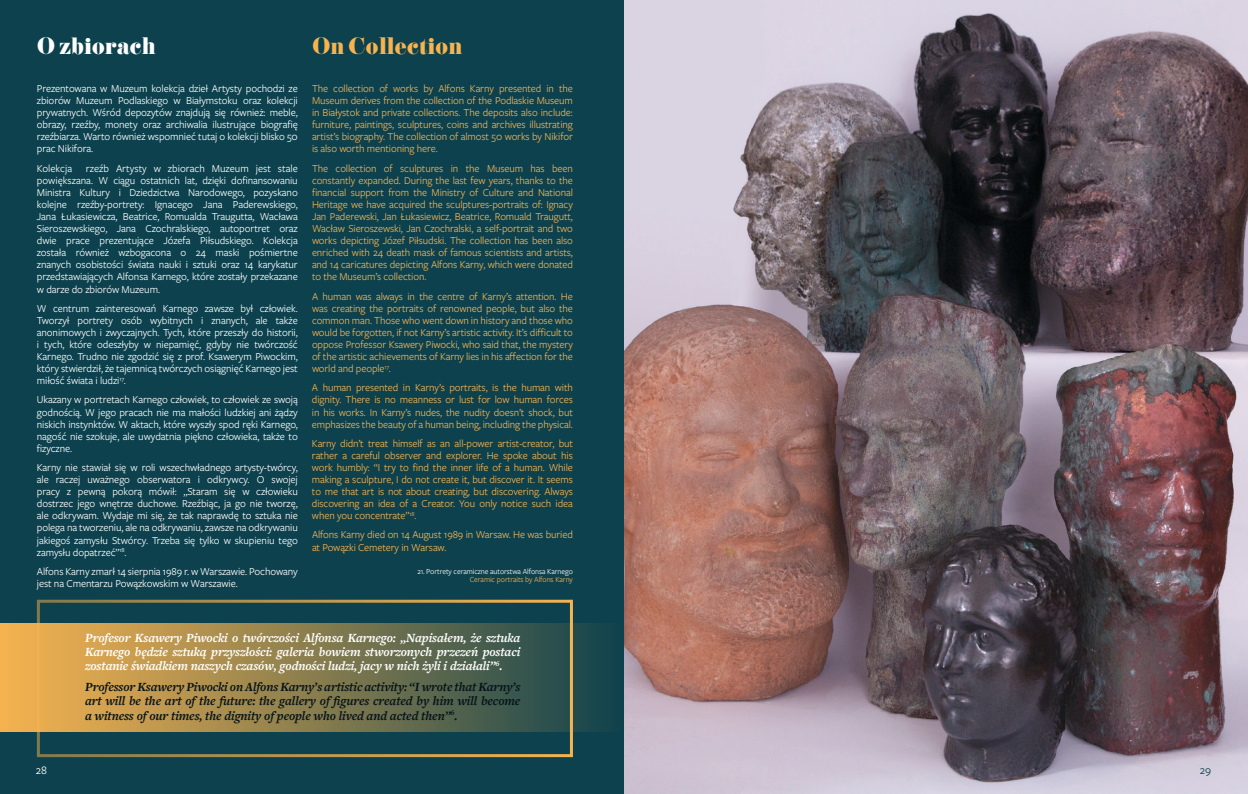
<style>
.page{position:relative;width:1248px;height:794px;background:#fff}
.page>*{position:absolute;margin:0;border:0;box-sizing:border-box;transform-origin:0 0}
.t1{font:25px "Didoni URWD";letter-spacing:-.01em;color:#f6b350}
.t2{font:25px "Didoni URWD";letter-spacing:-.01em;color:#fff}
.t3{font:italic 700 13px/14.3px "Freight Text Pro";letter-spacing:-.01em;color:#fff;text-align:justify}
.t4{font:italic 700 13px/14.3px "Freight Text Pro";letter-spacing:-.01em;color:#06141a;text-align:justify}
.t5{font:12px "Freight Sans Pro";color:#fff}
.t6{font:12px "Freight Sans Pro";color:#0d414d}
.t7{font:11px/12.1px "Freight Sans Pro";letter-spacing:-.01em;color:#fff;text-align:justify}
.t8{font:11px/12.1px "Freight Sans Pro";letter-spacing:-.01em;color:#f6b350;text-align:justify}
.t9{font:8px "Freight Sans Pro";letter-spacing:-.01em;color:#fff}
.t10{font:8px "Freight Sans Pro";letter-spacing:-.01em;color:#f6b350}
</style>
<div class="page">
<div style="left:0;top:0;width:624px;height:794px;background:#0d414d"></div>
<div style="left:0;top:623px;width:624px;height:108px;background:linear-gradient(to right,#fbb54f,#13444d)"></div>
<div style="left:37px;top:600px;width:536px;height:157px;border:3px solid #f6b350"></div>
<img style="left:624px;top:0;width:623px;height:794px">
<hr style="left:624px;top:623px;width:1px;height:108px;background:#f6b350">
<h1 class="t2" style="left:37px;top:30px;width:120px">O zbiorach</h1>
<p class="t7" style="left:37px;top:82px;width:262px">Prezentowana w Muzeum kolekcja dzieł Artysty pochodzi ze zbiorów Muzeum Podlaskiego w Białymstoku oraz kolekcji prywatnych. Wśród depozytów znajdują się również: meble, obrazy, rzeźby, monety oraz archiwalia ilustrujące biografię rzeźbiarza. Warto również wspomnieć tutaj o kolekcji blisko 50 prac Nikifora.</p>
<p class="t7" style="left:37px;top:161px;width:37px">Kolekcja</p>
<p class="t7" style="left:37px;top:161px;width:262px;text-indent:49px">rzeźb Artysty w zbiorach Muzeum jest stale powiększana. W ciągu ostatnich lat, dzięki dofinansowaniu Ministra Kultury i Dziedzictwa Narodowego, pozyskano kolejne rzeźby-portrety: Ignacego Jana Paderewskiego, Jana Łukasiewicza, Beatrice, Romualda Traugutta, Wacława Sieroszewskiego, Jana Czochralskiego, autoportret oraz dwie prace prezentujące Józefa Piłsudskiego. Kolekcja została również wzbogacona o 24 maski pośmiertne znanych osobistości świata nauki i sztuki oraz 14 karykatur przedstawiających Alfonsa Karnego, które zostały przekazane w darze do zbiorów Muzeum.</p>
<p class="t7" style="left:37px;top:301px;width:262px">W centrum zainteresowań Karnego zawsze był człowiek.<br>Tworzył portrety osób wybitnych i znanych, ale także anonimowych i zwyczajnych. Tych, które przeszły do historii, i tych, które odeszłyby w niepamięć, gdyby nie twórczość Karnego. Trudno nie zgodzić się z prof. Ksawerym Piwockim, który stwierdził, że tajemnicą twórczych osiągnięć Karnego jest miłość świata i ludzi<sup>17</sup>.</p>
<p class="t7" style="left:37px;top:393px;width:262px">Ukazany w portretach Karnego człowiek, to człowiek ze swoją godnością. W jego pracach nie ma małości ludzkiej ani żądzy niskich instynktów. W aktach, które wyszły spod ręki Karnego, nagość nie szokuje, ale uwydatnia piękno człowieka, także to fizyczne.</p>
<p class="t7" style="left:37px;top:461px;width:262px">Karny nie stawiał się w roli wszechwładnego artysty-twórcy, ale raczej uważnego obserwatora i odkrywcy. O swojej pracy z pewną pokorą mówił: „Staram się w człowieku dostrzec jego wnętrze duchowe. Rzeźbiąc, ja go nie tworzę, ale odkrywam. Wydaje mi się, że tak naprawdę to sztuka nie polega na tworzeniu, ale na odkrywaniu, zawsze na odkrywaniu jakiegoś zamysłu Stwórcy. Trzeba się tylko w skupieniu tego zamysłu dopatrzeć”<sup>18</sup>.</p>
<p class="t7" style="left:37px;top:564px;width:262px">Alfons Karny zmarł 14 sierpnia 1989 r. w Warszawie. Pochowany jest na Cmentarzu Powązkowskim w Warszawie.</p>
<h1 class="t1" style="left:312px;top:30px;width:152px">On Collection</h1>
<p class="t8" style="left:312px;top:82px;width:262px">The collection of works by Alfons Karny presented in the Museum derives from the collection of the Podlaskie Museum in Białystok and private collections. The deposits also include: furniture, paintings, sculptures, coins and archives illustrating artist’s biography. The collection of almost 50 works by Nikifor is also worth mentioning here.</p>
<p class="t8" style="left:312px;top:161px;width:262px">The collection of sculptures in the Museum has been constantly expanded. During the last few years, thanks to the financial support from the Ministry of Culture and National Heritage we have acquired the sculptures-portraits of: Ignacy Jan Paderewski, Jan Łukasiewicz, Beatrice, Romuald Traugutt, Wacław Sieroszewski, Jan Czochralski, a self-portrait and two works depicting Józef Piłsudski. The collection has been also enriched with 24 death mask of famous scientists and artists, and 14 caricatures depicting Alfons Karny, which were donated to the Museum’s collection.</p>
<p class="t8" style="left:312px;top:289px;width:262px">A human was always in the centre of Karny’s attention. He was creating the portraits of renowned people, but also the common man. Those who went down in history and those who would be forgotten, if not Karny’s artistic activity. It’s difficult to oppose Professor Ksawery Piwocki, who said that, the mystery of the artistic achievements of Karny lies in his affection for the world and people<sup>17</sup>.</p>
<p class="t8" style="left:312px;top:381px;width:262px">A human presented in Karny’s portraits, is the human with dignity. There is no meanness or lust for low human forces in his works. In Karny’s nudes, the nudity doesn’t shock, but emphasizes the beauty of a human being, including the physical.</p>
<p class="t8" style="left:312px;top:436px;width:262px">Karny didn’t treat himself as an all-power artist-creator, but rather a careful observer and explorer. He spoke about his work humbly: “I try to find the inner life of a human. While making a sculpture, I do not create it, but discover it. It seems to me that art is not about creating, but discovering. Always discovering an idea of a Creator. You only notice such idea when you concentrate”<sup>18</sup>.</p>
<p class="t8" style="left:312px;top:528px;width:262px">Alfons Karny died on 14 August 1989 in Warsaw. He was buried at Powązki Cemetery in Warsaw.</p>
<p class="t9" style="left:417px;top:566px;width:157px">21. Portrety ceramiczne autorstwa Alfonsa Karnego</p>
<p class="t10" style="left:470px;top:574px;width:105px">Ceramic portraits by Alfons Karny</p>
<p class="t5" style="left:36px;top:762px;width:13px">28</p>
<p class="t3" style="left:85px;top:630px;width:437px">Profesor Ksawery Piwocki o twórczości Alfonsa Karnego: „Napisałem, że sztuka Karnego będzie sztuką przyszłości: galeria bowiem stworzonych przezeń postaci zostanie świadkiem naszych czasów, godności ludzi, jacy w nich żyli i działali”<sup>6</sup>.</p>
<p class="t4" style="left:85px;top:679px;width:437px">Professor Ksawery Piwocki on Alfons Karny’s artistic activity: “I wrote that Karny’s art will be the art of the future: the gallery of figures created by him will become a witness of our times, the dignity of people who lived and acted then”<sup>6</sup>.</p>
<p class="t6" style="left:1199px;top:762px;width:13px">29</p>
</div>
